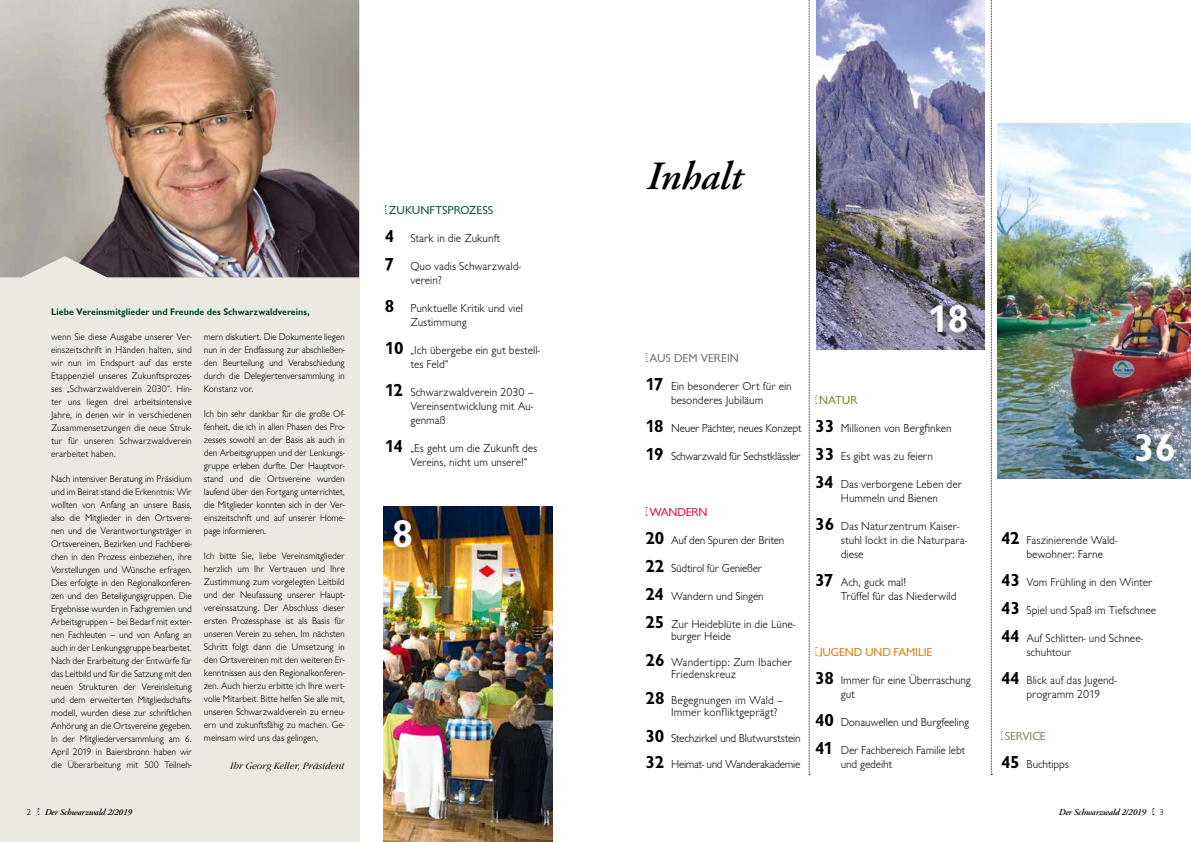
<style>
.page{position:relative;width:1191px;height:842px;background:#fff}
.page>*{position:absolute;margin:0;border:0;box-sizing:border-box;transform-origin:0 0}
.t1{font:italic 600 40px "Adobe Garamond";color:#000}
.t2{font:700 40px "Chantilly";color:#fff}
.t3{font:300 12px/14px "Chantilly";letter-spacing:-.005em;color:#000}
.t4{font:300 12px/26px "Chantilly";letter-spacing:-.03em;color:#000}
.t5{font:300 12px "Chantilly";letter-spacing:-.025em;color:#000}
.t6{font:12px "Chantilly";letter-spacing:-.01em;color:#e07400}
.t7{font:12px "Chantilly";letter-spacing:-.005em;color:#004834}
.t8{font:12px "Chantilly";color:#626a6e}
.t9{font:12px "Chantilly";letter-spacing:-.015em;color:#e4003a}
.t10{font:12px "Chantilly";letter-spacing:-.01em;color:#7d7957}
.t11{font:12px "Chantilly";color:#688816}
.t12{font:300 10px/13px "Chantilly";letter-spacing:-.015em;color:#000;text-align:justify}
.t13{font:700 10px "Chantilly";color:#004834}
.t14{font:italic 300 10px "Garamond IT Cby BT";color:#000}
.t15{font:italic 600 9px "Adobe Garamond";letter-spacing:-.015em;color:#000}
.t16{font:300 9px "Chantilly";color:#000}
.s1{font-weight:700;font-size:18px}
</style>
<div class="page">
<div style="left:0;top:0;width:359px;height:842px;background:#ebe9e1"></div>
<img style="left:0;top:0;width:359px;height:277px">
<img style="left:997px;top:124px;width:194px;height:355px">
<img style="left:816px;top:0;width:169px;height:350px">
<img style="left:384px;top:506px;width:169px;height:336px">
<svg style="left:645px;top:507px;width:2px;height:9px"></svg>
<div style="left:387px;top:513px;width:31px;height:40px;background:#000;opacity:.75"></div>
<svg style="left:991px;top:0;width:1px;height:775px"></svg>
<svg style="left:808px;top:0;width:8px;height:775px"></svg>
<p class="t13" style="left:51px;top:306px;width:260px">Liebe Vereinsmitglieder und Freunde des Schwarzwaldvereins,</p>
<p class="t12" style="left:51px;top:330px;width:142px">wenn Sie diese Ausgabe unserer Ver&shy;einszeitschrift in Händen halten, sind wir nun im Endspurt auf das erste Etappenziel unseres Zukunftsprozes&shy;ses „Schwarzwaldverein 2030“. Hin&shy;ter uns liegen drei arbeitsintensive Jahre, in denen wir in verschiedenen Zusammensetzungen die neue Struk&shy;tur für unseren Schwarzwaldverein erarbeitet haben.</p>
<p class="t12" style="left:51px;top:472px;width:142px">Nach intensiver Beratung im Präsidium und im Beirat stand die Erkenntnis: Wir wollten von Anfang an unsere Basis, also die Mitglieder in den Ortsverei&shy;nen und die Verantwortungsträger in Ortsvereinen, Bezirken und Fachberei&shy;chen in den Prozess einbeziehen, ihre Vorstellungen und Wünsche erfragen.<br>Dies erfolgte in den Regionalkonferen&shy;zen und den Beteiligungsgruppen. Die Ergebnisse wurden in Fachgremien und Arbeitsgruppen – bei Bedarf mit exter&shy;nen Fachleuten – und von Anfang an auch in der Lenkungsgruppe bearbeitet.<br>Nach der Erarbeitung der Entwürfe für das Leitbild und für die Satzung mit den neuen Strukturen der Vereinsleitung und dem erweiterten Mitgliedschafts&shy;modell, wurden diese zur schriftlichen Anhörung an die Ortsvereine gegeben.<br>In der Mitgliederversammlung am 6.<br>April 2019 in Baiersbronn haben wir die Überarbeitung mit 500 Teilneh-</p>
<p class="t12" style="left:204px;top:330px;width:142px">mern diskutiert. Die Dokumente liegen nun in der Endfassung zur abschließen&shy;den Beurteilung und Verabschiedung durch die Delegiertenversammlung in Konstanz vor.</p>
<p class="t12" style="left:204px;top:407px;width:142px">Ich bin sehr dankbar für die große Of&shy;fenheit, die ich in allen Phasen des Pro&shy;zesses sowohl an der Basis als auch in den Arbeitsgruppen und der Lenkungs&shy;gruppe erleben durfte. Der Hauptvor&shy;stand und die Ortsvereine wurden laufend über den Fortgang unterrichtet, die Mitglieder konnten sich in der Ver&shy;einszeitschrift und auf unserer Home&shy;page informieren.</p>
<p class="t12" style="left:204px;top:549px;width:142px">Ich bitte Sie, liebe Vereinsmitglieder herzlich um Ihr Vertrauen und Ihre Zustimmung zum vorgelegten Leitbild und der Neufassung unserer Haupt&shy;vereinssatzung. Der Abschluss dieser ersten Prozessphase ist als Basis für unseren Verein zu sehen. Im nächsten Schritt folgt dann die Umsetzung in den Ortsvereinen mit den weiteren Er&shy;kenntnissen aus den Regionalkonferen&shy;zen. Auch hierzu erbitte ich Ihre wert&shy;volle Mitarbeit. Bitte helfen Sie alle mit, unseren Schwarzwaldverein zu erneu&shy;ern und zukunftsfähig zu machen. Ge&shy;meinsam wird uns das gelingen,</p>
<p class="t14" style="left:230px;top:760px;width:116px">Ihr Georg Keller, Präsident</p>
<p class="t7" style="left:389px;top:204px;width:106px">ZUKUNFTSPROZESS</p>
<p class="t3" style="left:385px;top:231px;width:117px"><span class="s1">4</span> Stark in die Zukunft</p>
<p class="t3" style="left:410px;top:259px;width:112px;text-indent:-26px"><span class="s1">7</span> Quo vadis Schwarzwald&shy;verein?</p>
<p class="t3" style="left:410px;top:301px;width:114px;text-indent:-26px"><span class="s1">8</span> Punktuelle Kritik und viel<br>Zustimmung</p>
<p class="t3" style="left:410px;top:343px;width:131px;text-indent:-26px"><span class="s1">10</span> „Ich übergebe ein gut bestell&shy;tes Feld“</p>
<p class="t3" style="left:410px;top:385px;width:125px;text-align:justify;text-indent:-26px"><span class="s1">12</span> Schwarzwaldverein 2030 – Vereinsentwicklung mit Au&shy;genmaß</p>
<p class="t3" style="left:410px;top:441px;width:128px;text-indent:-26px"><span class="s1">14</span> „Es geht um die Zukunft des<br>Vereins, nicht um unsere!“</p>
<h1 class="t2" style="left:392px;top:511px;width:23px">8</h1>
<h1 class="t1" style="left:646px;top:153px;width:97px">Inhalt</h1>
<p class="t8" style="left:649px;top:351px;width:91px">AUS DEM VEREIN</p>
<p class="t3" style="left:645px;top:379px;width:148px;text-align:center"><span class="s1">17</span> Ein besonderer Ort für ein besonderes Jubiläum</p>
<p class="t5" style="left:645px;top:422px;width:157px"><span class="s1">18</span> Neuer Pächter, neues Konzept</p>
<p class="t4" style="left:645px;top:443px;width:156px"><span class="s1">19</span> Schwarzwald für Sechstklässler</p>
<p class="t9" style="left:649px;top:505px;width:60px">WANDERN</p>
<p class="t3" style="left:645px;top:533px;width:140px"><span class="s1">20</span> Auf den Spuren der Briten</p>
<p class="t3" style="left:645px;top:561px;width:118px"><span class="s1">22</span> Südtirol für Genießer</p>
<p class="t3" style="left:645px;top:589px;width:120px"><span class="s1">24</span> Wandern und Singen</p>
<p class="t3" style="left:671px;top:618px;width:126px;line-height:12px;text-indent:-26px"><span class="s1">25</span> Zur Heideblüte in die Lüne&shy;burger Heide</p>
<p class="t3" style="left:671px;top:656px;width:122px;line-height:12px;text-indent:-26px"><span class="s1">26</span> Wandertipp: Zum Ibacher<br>Friedenskreuz</p>
<p class="t3" style="left:671px;top:694px;width:114px;line-height:12px;text-indent:-26px"><span class="s1">28</span> Begegnungen im Wald –<br>Immer konfliktgeprägt?</p>
<p class="t4" style="left:645px;top:725px;width:157px"><span class="s1">30</span> Stechzirkel und Blutwurststein<br><span class="s1">32</span> Heimat- und Wanderakademie</p>
<h1 class="t2" style="left:927px;top:296px;width:42px">18</h1>
<p class="t11" style="left:819px;top:394px;width:40px">NATUR</p>
<p class="t3" style="left:815px;top:421px;width:138px"><span class="s1">33</span> Millionen von Bergfinken</p>
<p class="t3" style="left:815px;top:449px;width:119px"><span class="s1">33</span> Es gibt was zu feiern</p>
<p class="t3" style="left:815px;top:477px;width:148px;text-align:center"><span class="s1">34</span> Das verborgene Leben der<br>Hummeln und Bienen</p>
<p class="t3" style="left:840px;top:519px;width:128px;text-indent:-26px"><span class="s1">36</span> Das Naturzentrum Kaiser&shy;stuhl lockt in die Naturpara&shy;diese</p>
<p class="t3" style="left:840px;top:575px;width:117px;text-indent:-26px"><span class="s1">37</span> Ach, guck mal!<br>Trüffel für das Niederwild</p>
<p class="t6" style="left:819px;top:645px;width:115px">JUGEND UND FAMILIE</p>
<p class="t3" style="left:840px;top:673px;width:132px;text-indent:-26px"><span class="s1">38</span> Immer für eine Überraschung gut</p>
<p class="t3" style="left:815px;top:715px;width:155px"><span class="s1">40</span> Donauwellen und Burgfeeling</p>
<p class="t3" style="left:840px;top:743px;width:126px;text-indent:-26px"><span class="s1">41</span> Der Fachbereich Familie lebt und gedeiht</p>
<h1 class="t2" style="left:1133px;top:425px;width:44px">36</h1>
<p class="t3" style="left:1026px;top:533px;width:92px;text-indent:-26px"><span class="s1">42</span> Faszinierende Wald&shy;bewohner: Farne</p>
<p class="t3" style="left:1001px;top:575px;width:153px"><span class="s1">43</span> Vom Frühling in den Winter</p>
<p class="t3" style="left:1001px;top:603px;width:157px"><span class="s1">43</span> Spiel und Spaß im Tiefschnee</p>
<p class="t3" style="left:1026px;top:631px;width:118px;text-indent:-26px"><span class="s1">44</span> Auf Schlitten- und Schnee&shy;schuhtour</p>
<p class="t3" style="left:1026px;top:673px;width:92px;text-indent:-26px"><span class="s1">44</span> Blick auf das Jugend&shy;programm 2019</p>
<p class="t10" style="left:1004px;top:730px;width:43px">SERVICE</p>
<p class="t3" style="left:1001px;top:757px;width:69px"><span class="s1">45</span> Buchtipps</p>
<p class="t16" style="left:27px;top:807px;width:6px">2</p>
<p class="t15" style="left:45px;top:806px;width:89px">Der Schwarzwald 2/2019</p>
<p class="t15" style="left:1058px;top:806px;width:89px">Der Schwarzwald 2/2019</p>
<p class="t16" style="left:1159px;top:807px;width:6px">3</p>
</div>
